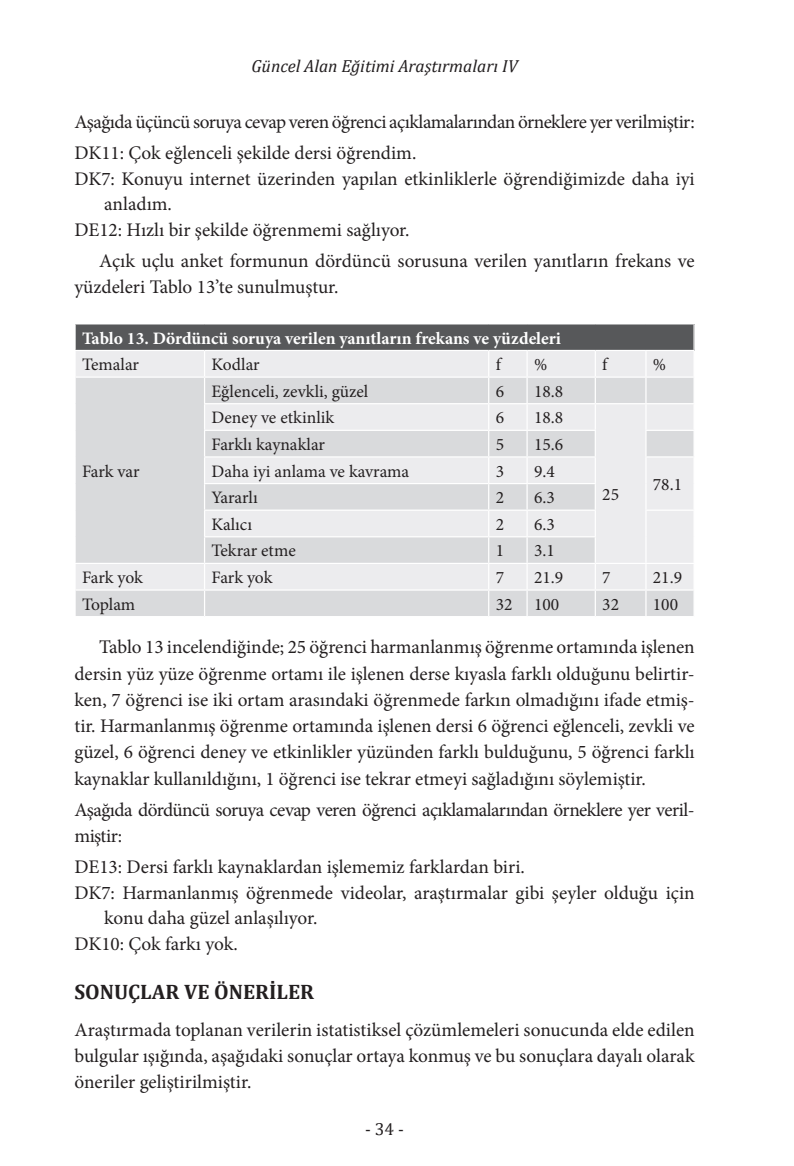
<style>
.page{position:relative;width:794px;height:1166px;background:#fff}
.page>*{position:absolute;margin:0;border:0;box-sizing:border-box;transform-origin:0 0}
.baslık_1{font:700 21px "Cambria";color:#231f20}
.duzyazi{font:19.25px/26.2px "Minion Pro";letter-spacing:-.005em;color:#231f20}
.duzyazi_İÇ{font:19.25px/26.2px "Minion Pro";letter-spacing:-.03em;color:#231f20}
._6-6sayi{font:19.25px/25.2px "Minion Pro";color:#231f20}
.tabloyazi{font:17.5px "Minion Pro";color:#231f20}
.tabloyazibold{font:700 17.5px "Minion Pro";color:#fff}
.t1{font:italic 17.5px "Cambria";color:#231f20}
.t2{font:17.5px "Cambria";color:#231f20}
</style>
<div class="page">
<div style="left:75px;top:324px;width:619px;height:26px;background:#57585a"></div>
<div style="left:76px;top:351px;width:617px;height:25px;background:#ececee"></div>
<svg style="left:76px;top:378px;width:617px;height:238px;background:#e1e1e3"></svg>
<hr style="left:526px;top:351px;width:2px;height:25px;background:#fff">
<hr style="left:594px;top:351px;width:2px;height:25px;background:#fff">
<hr style="left:526px;top:378px;width:2px;height:25px;background:#fff">
<hr style="left:594px;top:378px;width:2px;height:25px;background:#fff">
<hr style="left:204px;top:403px;width:285px;height:1px;background:#fff">
<hr style="left:489px;top:403px;width:38px;height:1px;background:#fff">
<hr style="left:527px;top:403px;width:68px;height:1px;background:#fff">
<hr style="left:526px;top:404px;width:2px;height:26px;background:#fff">
<hr style="left:595px;top:403px;width:51px;height:1px;background:#fff">
<hr style="left:594px;top:404px;width:2px;height:26px;background:#fff">
<hr style="left:646px;top:403px;width:48px;height:1px;background:#fff">
<hr style="left:204px;top:430px;width:285px;height:1px;background:#fff">
<hr style="left:489px;top:430px;width:38px;height:1px;background:#fff">
<hr style="left:527px;top:430px;width:69px;height:1px;background:#fff">
<hr style="left:526px;top:431px;width:2px;height:25px;background:#fff">
<hr style="left:594px;top:431px;width:2px;height:25px;background:#fff">
<hr style="left:645px;top:430px;width:49px;height:1px;background:#fff">
<hr style="left:204px;top:456px;width:285px;height:1px;background:#fff">
<hr style="left:489px;top:456px;width:38px;height:1px;background:#fff">
<hr style="left:527px;top:456px;width:69px;height:1px;background:#fff">
<hr style="left:526px;top:457px;width:2px;height:26px;background:#fff">
<hr style="left:594px;top:457px;width:2px;height:26px;background:#fff">
<hr style="left:645px;top:456px;width:49px;height:1px;background:#fff">
<hr style="left:204px;top:483px;width:285px;height:1px;background:#fff">
<hr style="left:489px;top:483px;width:38px;height:1px;background:#fff">
<hr style="left:527px;top:483px;width:69px;height:1px;background:#fff">
<hr style="left:526px;top:484px;width:2px;height:25px;background:#fff">
<hr style="left:594px;top:484px;width:2px;height:25px;background:#fff">
<hr style="left:204px;top:509px;width:285px;height:2px;background:#fff">
<hr style="left:489px;top:509px;width:38px;height:2px;background:#fff">
<hr style="left:527px;top:509px;width:69px;height:2px;background:#fff">
<hr style="left:526px;top:511px;width:2px;height:25px;background:#fff">
<hr style="left:594px;top:511px;width:2px;height:25px;background:#fff">
<hr style="left:645px;top:509px;width:49px;height:2px;background:#fff">
<hr style="left:204px;top:536px;width:285px;height:1px;background:#fff">
<hr style="left:489px;top:536px;width:38px;height:1px;background:#fff">
<hr style="left:527px;top:536px;width:69px;height:1px;background:#fff">
<hr style="left:526px;top:537px;width:2px;height:26px;background:#fff">
<hr style="left:594px;top:537px;width:2px;height:26px;background:#fff">
<hr style="left:74px;top:563px;width:130px;height:1px;background:#fff">
<hr style="left:204px;top:563px;width:285px;height:1px;background:#fff">
<hr style="left:489px;top:563px;width:38px;height:1px;background:#fff">
<hr style="left:527px;top:563px;width:68px;height:1px;background:#fff">
<hr style="left:526px;top:564px;width:2px;height:25px;background:#fff">
<hr style="left:595px;top:563px;width:51px;height:1px;background:#fff">
<hr style="left:594px;top:564px;width:2px;height:25px;background:#fff">
<hr style="left:646px;top:563px;width:48px;height:1px;background:#fff">
<hr style="left:74px;top:589px;width:130px;height:2px;background:#fff">
<hr style="left:204px;top:589px;width:285px;height:2px;background:#fff">
<svg style="left:204px;top:351px;width:1px;height:265px"></svg>
<hr style="left:489px;top:589px;width:38px;height:2px;background:#fff">
<svg style="left:488px;top:351px;width:1px;height:265px"></svg>
<hr style="left:527px;top:589px;width:68px;height:2px;background:#fff">
<hr style="left:526px;top:591px;width:2px;height:25px;background:#fff">
<hr style="left:595px;top:589px;width:51px;height:2px;background:#fff">
<hr style="left:594px;top:591px;width:2px;height:25px;background:#fff">
<hr style="left:646px;top:589px;width:48px;height:2px;background:#fff">
<svg style="left:645px;top:351px;width:1px;height:265px"></svg>
<hr style="left:74px;top:324px;width:2px;height:26px;background:#fff">
<svg style="left:693px;top:324px;width:1px;height:292px"></svg>
<hr style="left:646px;top:350px;width:48px;height:1px;background:#fff">
<p class="t1" style="left:251px;top:54px;width:268px">Güncel Alan Eğitimi Araştırmaları IV</p>
<p class="duzyazi_İÇ" style="left:74px;top:109px;width:622px">Aşağıda üçüncü soruya cevap veren öğrenci açıklamalarından örneklere yer verilmiştir:</p>
<p class="_6-6sayi" style="left:74px;top:141px;width:343px">DK11: Çok eğlenceli şekilde dersi öğrendim.</p>
<p class="_6-6sayi" style="left:104px;top:166px;width:592px;text-indent:-30px">DK7: Konuyu internet üzerinden yapılan etkinliklerle öğrendiğimizde daha iyi anladım.</p>
<p class="_6-6sayi" style="left:74px;top:217px;width:337px">DE12: Hızlı bir şekilde öğrenmemi sağlıyor.</p>
<p class="duzyazi" style="left:74px;top:248px;width:622px;text-indent:25px">Açık uçlu anket formunun dördüncü sorusuna verilen yanıtların frekans ve yüzdeleri Tablo 13’te sunulmuştur.</p>
<p class="tabloyazibold" style="left:82px;top:326px;width:480px">Tablo 13. Dördüncü soruya verilen yanıtların frekans ve yüzdeleri</p>
<p class="tabloyazi" style="left:82px;top:353px;width:59px">Temalar</p>
<p class="tabloyazi" style="left:211px;top:353px;width:50px">Kodlar</p>
<p class="tabloyazi" style="left:495px;top:353px;width:7px">f</p>
<p class="tabloyazi" style="left:534px;top:353px;width:15px">%</p>
<p class="tabloyazi" style="left:602px;top:353px;width:7px">f</p>
<p class="tabloyazi" style="left:653px;top:353px;width:15px">%</p>
<p class="tabloyazi" style="left:82px;top:459px;width:59px">Fark var</p>
<p class="tabloyazi" style="left:211px;top:379px;width:158px">Eğlenceli, zevkli, güzel</p>
<p class="tabloyazi" style="left:495px;top:379px;width:10px">6</p>
<p class="tabloyazi" style="left:534px;top:379px;width:31px">18.8</p>
<p class="tabloyazi" style="left:211px;top:406px;width:124px">Deney ve etkinlik</p>
<p class="tabloyazi" style="left:495px;top:406px;width:10px">6</p>
<p class="tabloyazi" style="left:534px;top:406px;width:31px">18.8</p>
<p class="tabloyazi" style="left:211px;top:433px;width:115px">Farklı kaynaklar</p>
<p class="tabloyazi" style="left:495px;top:433px;width:10px">5</p>
<p class="tabloyazi" style="left:534px;top:433px;width:31px">15.6</p>
<p class="tabloyazi" style="left:211px;top:459px;width:199px">Daha iyi anlama ve kavrama</p>
<p class="tabloyazi" style="left:495px;top:459px;width:10px">3</p>
<p class="tabloyazi" style="left:534px;top:459px;width:22px">9.4</p>
<p class="tabloyazi" style="left:211px;top:486px;width:48px">Yararlı</p>
<p class="tabloyazi" style="left:495px;top:486px;width:10px">2</p>
<p class="tabloyazi" style="left:534px;top:486px;width:22px">6.3</p>
<p class="tabloyazi" style="left:211px;top:512px;width:42px">Kalıcı</p>
<p class="tabloyazi" style="left:495px;top:512px;width:10px">2</p>
<p class="tabloyazi" style="left:534px;top:512px;width:22px">6.3</p>
<p class="tabloyazi" style="left:211px;top:539px;width:86px">Tekrar etme</p>
<p class="tabloyazi" style="left:495px;top:539px;width:10px">1</p>
<p class="tabloyazi" style="left:534px;top:539px;width:22px">3.1</p>
<p class="tabloyazi" style="left:602px;top:483px;width:18px">25</p>
<p class="tabloyazi" style="left:653px;top:473px;width:31px">78.1</p>
<p class="tabloyazi" style="left:82px;top:566px;width:62px">Fark yok</p>
<p class="tabloyazi" style="left:211px;top:566px;width:62px">Fark yok</p>
<p class="tabloyazi" style="left:495px;top:566px;width:10px">7</p>
<p class="tabloyazi" style="left:534px;top:566px;width:31px">21.9</p>
<p class="tabloyazi" style="left:602px;top:566px;width:10px">7</p>
<p class="tabloyazi" style="left:653px;top:566px;width:31px">21.9</p>
<p class="tabloyazi" style="left:82px;top:592px;width:55px">Toplam</p>
<p class="tabloyazi" style="left:495px;top:592px;width:18px">32</p>
<p class="tabloyazi" style="left:534px;top:592px;width:27px">100</p>
<p class="tabloyazi" style="left:602px;top:592px;width:18px">32</p>
<p class="tabloyazi" style="left:653px;top:592px;width:27px">100</p>
<p class="duzyazi" style="left:74px;top:634px;width:622px;text-align:justify;text-indent:25px">Tablo 13 incelendiğinde; 25 öğrenci harmanlanmış öğrenme ortamında işlenen dersin yüz yüze öğrenme ortamı ile işlenen derse kıyasla farklı olduğunu belirtir&shy;ken, 7 öğrenci ise iki ortam arasındaki öğrenmede farkın olmadığını ifade etmiş&shy;tir. Harmanlanmış öğrenme ortamında işlenen dersi 6 öğrenci eğlenceli, zevkli ve güzel, 6 öğrenci deney ve etkinlikler yüzünden farklı bulduğunu, 5 öğrenci farklı kaynaklar kullanıldığını, 1 öğrenci ise tekrar etmeyi sağladığını söylemiştir.</p>
<p class="duzyazi_İÇ" style="left:74px;top:797px;width:622px">Aşağıda dördüncü soruya cevap veren öğrenci açıklamalarından örneklere yer veril&shy;miştir:</p>
<p class="_6-6sayi" style="left:74px;top:855px;width:452px">DE13: Dersi farklı kaynaklardan işlememiz farklardan biri.</p>
<p class="_6-6sayi" style="left:104px;top:880px;width:592px;text-indent:-30px">DK7: Harmanlanmış öğrenmede videolar, araştırmalar gibi şeyler olduğu için konu daha güzel anlaşılıyor.</p>
<p class="_6-6sayi" style="left:74px;top:931px;width:165px">DK10: Çok farkı yok.</p>
<p class="baslık_1" style="left:74px;top:977px;width:241px">SONUÇLAR VE ÖNERİLER</p>
<p class="duzyazi_İÇ" style="left:74px;top:1016px;width:622px;text-align:justify">Araştırmada toplanan verilerin istatistiksel çözümlemeleri sonucunda elde edilen bulgular ışığında, aşağıdaki sonuçlar ortaya konmuş ve bu sonuçlara dayalı olarak öneriler geliştirilmiştir.</p>
<p class="t2" style="left:365px;top:1118px;width:40px">- 34 -</p>
</div>
